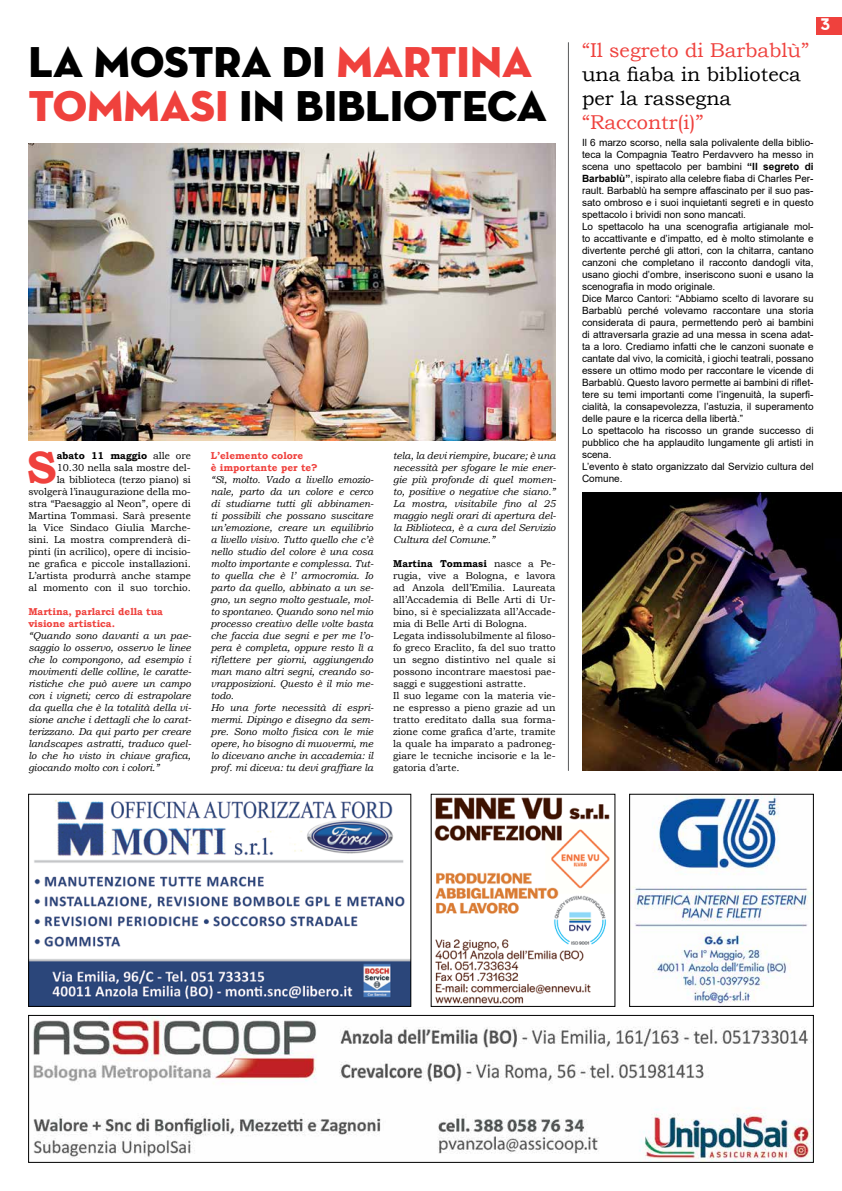
<style>
.page{position:relative;width:842px;height:1191px;background:#fff}
.page>*{position:absolute;margin:0;border:0;box-sizing:border-box;transform-origin:0 0}
.t1{font:700 45.2px "Bookman Old Style";color:#ef413d}
.t2{font:44px/44px "Neutra Disp Titling";color:#000}
.t3{font:700 22px "Coquette";color:#fff}
.t4{font:20px "Bookman Old Style";color:#ef413d}
.t5{font:20px/24px "Bookman Old Style";color:#000}
.t6{font:italic 10px/12px "Bookman Old Style";color:#000;text-align:justify}
.t7{font:10px/12px "Arial";color:#000}
.t8{font:10px/12px "Bookman Old Style";color:#000;text-align:right}
.t9{font:700 10px/12px "Bookman Old Style";color:#ef413d}
.s1{color:#ef413d}
.s2{font-weight:700}
</style>
<div class="page">
<div style="left:816px;top:17px;width:26px;height:17px;background:#ef413d"></div>
<img style="left:33px;top:1017px;width:779px;height:143px">
<div style="left:28px;top:1015px;width:786px;height:147px;border:1px solid #000"></div>
<img style="left:632px;top:796px;width:180px;height:208px">
<div style="left:629px;top:794px;width:185px;height:212px;border:1px solid #000"></div>
<img style="left:30px;top:800px;width:379px;height:204px">
<hr style="left:568px;top:43px;width:1px;height:727px;background:#58595b">
<img style="left:28px;top:143px;width:528px;height:298px">
<img style="left:582px;top:493px;width:260px;height:277px">
<img style="left:434px;top:797px;width:176px;height:207px">
<h2 class="t2" style="left:28px;top:40px;width:520px">LA MOSTRA DI <span class="s1">MARTINA<br>TOMMASI</span> IN BIBLIOTECA</h2>
<h1 class="t1" style="left:27px;top:434px;width:31px">S</h1>
<p class="t8" style="left:28px;top:449px;width:164px"><span class="s2">abato 11 maggio</span> alle ore<br>10.30 nella sala mostre del-<br>la biblioteca (terzo piano) si svolgerà l’inaugurazione della mo&shy;stra “Paesaggio al Neon”, opere di<br>Martina Tommasi. Sarà presente la Vice Sindaco Giulia Marche&shy;sini. La mostra comprenderà di&shy;pinti (in acrilico), opere di incisio&shy;ne grafica e piccole installazioni.<br>L’artista produrrà anche stampe al momento con il suo torchio.</p>
<p class="t9" style="left:28px;top:605px;width:136px">Martina, parlarci della tua visione artistica.</p>
<p class="t6" style="left:28px;top:629px;width:164px">“Quando sono davanti a un pae&shy;saggio lo osservo, osservo le linee che lo compongono, ad esempio i movimenti delle colline, le caratte&shy;ristiche che può avere un campo con i vigneti; cerco di estrapolare da quella che è la totalità della vi&shy;sione anche i dettagli che lo carat&shy;terizzano. Da qui parto per creare landscapes astratti, traduco quel&shy;lo che ho visto in chiave grafica, giocando molto con i colori.”</p>
<p class="t9" style="left:211px;top:449px;width:109px">L’elemento colore<br>è importante per te?</p>
<p class="t6" style="left:211px;top:473px;width:164px;text-align:left">“Sì, molto. Vado a livello emozio&shy;nale, parto da un colore e cerco di studiarne tutti gli abbinamen&shy;ti possibili che possano suscitare un’emozione, creare un equilibrio a livello visivo. Tutto quello che c’è nello studio del colore è una cosa molto importante e complessa. Tut&shy;to quella che è l’ armocromia. Io parto da quello, abbinato a un se&shy;gno, un segno molto gestuale, mol&shy;to spontaneo. Quando sono nel mio processo creativo delle volte basta che faccia due segni e per me l’o&shy;pera è completa, oppure resto lì a riflettere per giorni, aggiungendo man mano altri segni, creando so&shy;vrapposizioni. Questo è il mio me&shy;todo.<br>Ho una forte necessità di espri&shy;mermi. Dipingo e disegno da sem&shy;pre. Sono molto fisica con le mie opere, ho bisogno di muovermi, me lo dicevano anche in accademia: il prof. mi diceva: tu devi graffiare la</p>
<p class="t6" style="left:393px;top:449px;width:164px">tela, la devi riempire, bucare; è una necessità per sfogare le mie ener&shy;gie più profonde di quel momen&shy;to, positive o negative che siano.” La mostra, visitabile fino al 25 maggio negli orari di apertura del&shy;la Biblioteca, è a cura del Servizio Cultura del Comune.”</p>
<p class="t8" style="left:393px;top:557px;width:164px;text-align:left"><span class="s2">Martina Tommasi</span> nasce a Pe&shy;rugia, vive a Bologna, e lavora ad Anzola dell’Emilia. Laureata all’Accademia di Belle Arti di Ur&shy;bino, si è specializzata all’Accade&shy;mia di Belle Arti di Bologna.<br>Legata indissolubilmente al filoso&shy;fo greco Eraclito, fa del suo tratto un segno distintivo nel quale si possono incontrare maestosi pae&shy;saggi e suggestioni astratte.<br>Il suo legame con la materia vie&shy;ne espresso a pieno grazie ad un tratto ereditato dalla sua forma&shy;zione come grafica d’arte, tramite la quale ha imparato a padroneg&shy;giare le tecniche incisorie e la le&shy;gatoria d’arte.</p>
<h3 class="t4" style="left:582px;top:37px;width:229px">“Il segreto di Barbablù”</h3>
<h3 class="t5" style="left:582px;top:62px;width:220px">una fiaba in biblioteca per la rassegna</h3>
<h3 class="t4" style="left:582px;top:109px;width:123px">“Raccontr(i)”</h3>
<h3 class="t3" style="left:820px;top:9px;width:12px">3</h3>
<p class="t7" style="left:582px;top:137px;width:233px">Il 6 marzo scorso, nella sala polivalente della biblio&shy;teca la Compagnia Teatro Perdavvero ha messo in scena uno spettacolo per bambini <span class="s2">“Il segreto di Barbablù”</span>, ispirato alla celebre fiaba di Charles Per&shy;rault. Barbablù ha sempre affascinato per il suo pas&shy;sato ombroso e i suoi inquietanti segreti e in questo spettacolo i brividi non sono mancati.<br>Lo spettacolo ha una scenografia artigianale mol&shy;to accattivante e d’impatto, ed è molto stimolante e divertente perché gli attori, con la chitarra, cantano canzoni che completano il racconto dandogli vita, usano giochi d’ombre, inseriscono suoni e usano la scenografia in modo originale.<br>Dice Marco Cantori: “Abbiamo scelto di lavorare su Barbablù perché volevamo raccontare una storia considerata di paura, permettendo però ai bambini di attraversarla grazie ad una messa in scena adat&shy;ta a loro. Crediamo infatti che le canzoni suonate e cantate dal vivo, la comicità, i giochi teatrali, possano essere un ottimo modo per raccontare le vicende di Barbablù. Questo lavoro permette ai bambini di riflet&shy;tere su temi importanti come l’ingenuità, la superfi&shy;cialità, la consapevolezza, l’astuzia, il superamento delle paure e la ricerca della libertà.”<br>Lo spettacolo ha riscosso un grande successo di pubblico che ha applaudito lungamente gli artisti in scena.<br>L’evento è stato organizzato dal Servizio cultura del Comune.</p>
</div>
